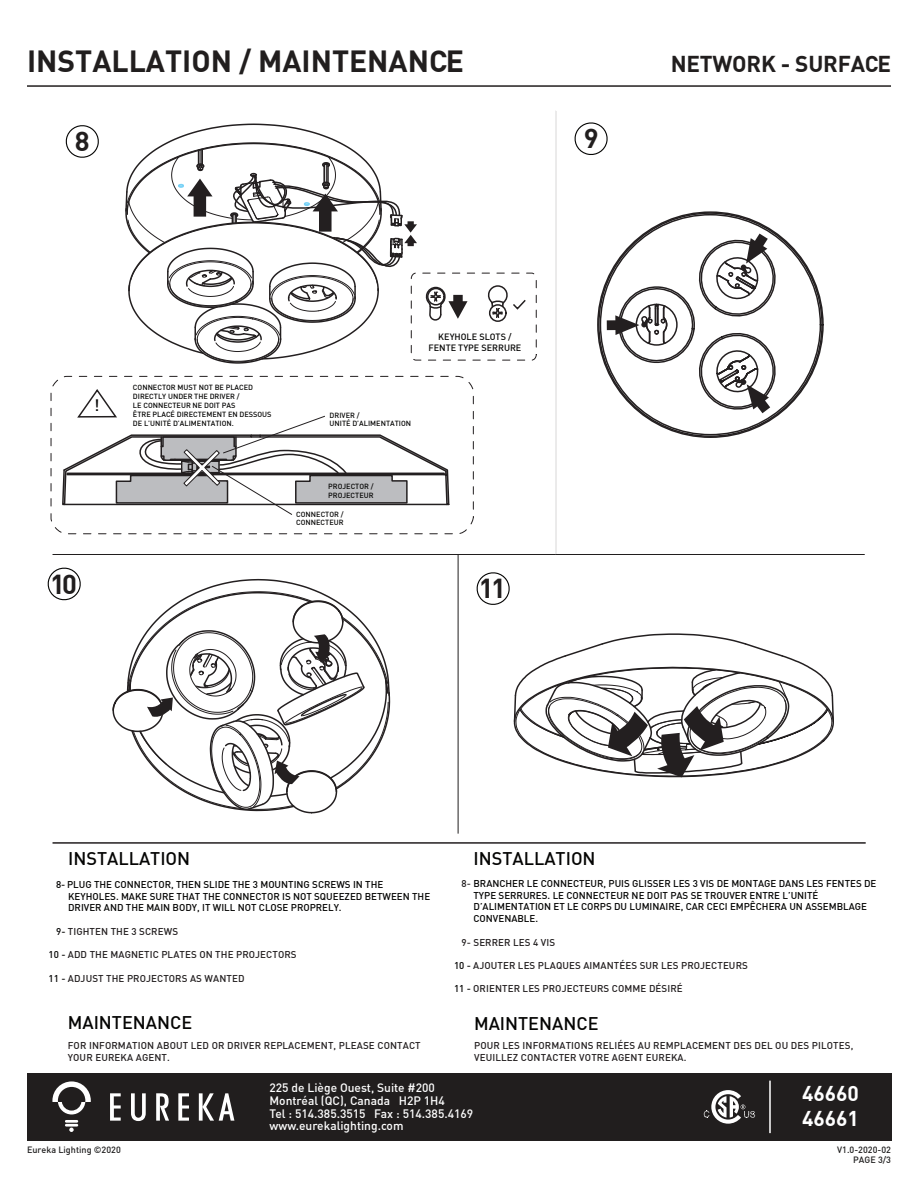
<style>
.page{position:relative;width:918px;height:1188px;background:#fff}
.page>*{position:absolute;margin:0;border:0;box-sizing:border-box;transform-origin:0 0}
.t1{font:700 30px "DIN";color:#211e1e}
.t2{font:700 26.85px "DIN";color:#211e1e}
.t3{font:700 22.5px "DIN";letter-spacing:-.01em;color:#211e1e}
.t4{font:700 21px/25.2px "DIN";color:#fff}
.t5{font:500 18px "DIN";color:#050504}
.t6{font:500 16.2px "DIN";color:#050504}
.t7{font:500 12px/12.8px "DIN";color:#fff}
.t8{font:500 9.75px/11.7px "DIN";letter-spacing:.01em;color:#231f20}
.t9{font:500 9.75px/11.7px "DIN";color:#050504}
.t10{font:500 9px/10.8px "DIN";letter-spacing:.005em;color:#1e1d1d;text-align:right}
.t11{font:500 9px/10.8px "DIN";color:#050504;text-align:center}
.t12{font:500 7.35px/8.9px "DIN";color:#050504}
.s1{color:#050504}
.s2{color:#231f20}
</style>
<div class="page">
<hr style="left:27px;top:85px;width:864px;height:2px;background:#211e1e">
<div style="left:27px;top:1073px;width:864px;height:68px;background:#211e1e"></div>
<svg style="left:110px;top:1093px;width:11px;height:28px"></svg>
<svg style="left:178px;top:1093px;width:11px;height:28px"></svg>
<svg style="left:156px;top:1093px;width:13px;height:28px"></svg>
<svg style="left:131px;top:1093px;width:15px;height:28px"></svg>
<svg style="left:199px;top:1093px;width:35px;height:28px"></svg>
<svg style="left:52px;top:1081px;width:39px;height:33px"></svg>
<svg style="left:65px;top:1120px;width:13px;height:12px"></svg>
<hr style="left:769px;top:1081px;width:2px;height:52px;background:#fff">
<svg style="left:704px;top:1090px;width:51px;height:34px"></svg>
<svg style="left:65px;top:125px;width:34px;height:33px"></svg>
<svg style="left:574px;top:122px;width:34px;height:33px"></svg>
<hr style="left:53px;top:554px;width:812px;height:1px;background:#211e1e">
<hr style="left:458px;top:554px;width:1px;height:280px;background:#211e1e">
<div style="left:489px;top:304px;width:18px;height:18px;border:2px solid #231f20;border-radius:50%"></div>
<svg style="left:487px;top:285px;width:39px;height:33px"></svg>
<div style="left:411px;top:273px;width:126px;height:87px;border:1px dashed #231f20;border-radius:5px"></div>
<hr style="left:53px;top:842px;width:813px;height:2px;background:#231f20">
<svg style="left:47px;top:567px;width:34px;height:34px"></svg>
<svg style="left:476px;top:572px;width:34px;height:33px"></svg>
<div style="left:51px;top:376px;width:423px;height:158px;border:1px dashed #231f20;border-radius:16px"></div>
<svg style="left:62px;top:389px;width:388px;height:126px"></svg>
<svg style="left:125px;top:123px;width:292px;height:241px"></svg>
<svg style="left:513px;top:633px;width:321px;height:145px"></svg>
<svg style="left:607px;top:233px;width:175px;height:181px"></svg>
<svg style="left:112px;top:578px;width:279px;height:236px"></svg>
<hr style="left:555px;top:111px;width:1px;height:443px;background:#211e1e">
<svg style="left:425px;top:286px;width:43px;height:35px"></svg>
<h1 class="t1" style="left:27px;top:41px;width:439px">INSTALLATION / MAINTENANCE</h1>
<h2 class="t2" style="left:75px;top:123px;width:16px">8</h2>
<h2 class="t2" style="left:584px;top:121px;width:16px">9</h2>
<h3 class="t6" style="left:94px;top:395px;width:7px">!</h3>
<p class="t12" style="left:133px;top:383px;width:140px">CONNECTOR MUST NOT BE PLACED<br>DIRECTLY UNDER THE DRIVER /<br>LE CONNECTEUR NE DOIT PAS<br>ÊTRE PLACÉ DIRECTEMENT EN DESSOUS<br>DE L’UNITÉ D’ALIMENTATION.</p>
<p class="t11" style="left:428px;top:331px;width:94px">KEYHOLE SLOTS /<br>FENTE TYPE SERRURE</p>
<p class="t12" style="left:330px;top:410px;width:83px">DRIVER /<br>UNITÉ D’ALIMENTATION</p>
<p class="t12" style="left:328px;top:482px;width:47px">PROJECTOR /<br>PROJECTEUR</p>
<p class="t12" style="left:296px;top:509px;width:49px">CONNECTOR /<br>CONNECTEUR</p>
<h2 class="t2" style="left:50px;top:566px;width:28px">10</h2>
<h2 class="t2" style="left:479px;top:571px;width:28px">11</h2>
<h3 class="t3" style="left:671px;top:49px;width:222px">NETWORK - SURFACE</h3>
<h3 class="t5" style="left:68px;top:847px;width:124px">INSTALLATION</h3>
<p class="t9" style="left:68px;top:878px;width:364px;text-indent:-12px">8- PLUG THE CONNECTOR, THEN SLIDE THE 3 MOUNTING SCREWS IN THE<br>KEYHOLES. MAKE SURE THAT THE CONNECTOR IS NOT SQUEEZED BETWEEN THE<br>DRIVER AND THE MAIN BODY, IT WILL NOT CLOSE PROPRELY.</p>
<p class="t8" style="left:56px;top:925px;width:123px"><span class="s1">9-</span> TIGHTEN THE 3 SCREWS</p>
<p class="t8" style="left:49px;top:948px;width:250px"><span class="s1">10 -</span> ADD THE MAGNETIC PLATES ON THE PROJECTORS</p>
<p class="t8" style="left:49px;top:972px;width:197px"><span class="s1">11 -</span> ADJUST THE PROJECTORS AS WANTED</p>
<h3 class="t5" style="left:68px;top:1011px;width:126px">MAINTENANCE</h3>
<p class="t8" style="left:68px;top:1039px;width:354px">FOR INFORMATION ABOUT LED OR DRIVER REPLACEMENT, PLEASE CONTACT<br>YOUR EUREKA AGENT.</p>
<h3 class="t5" style="left:474px;top:847px;width:124px">INSTALLATION</h3>
<p class="t9" style="left:474px;top:877px;width:404px;text-indent:-12px"><span class="s2">8-</span> BRANCHER LE CONNECTEUR, PUIS GLISSER LES 3 VIS DE MONTAGE DANS LES FENTES DE TYPE SERRURES. LE CONNECTEUR NE DOIT PAS SE TROUVER ENTRE L’UNITÉ D’ALIMENTATION ET LE CORPS DU LUMINAIRE, CAR CECI EMPÊCHERA UN ASSEMBLAGE CONVENABLE.</p>
<p class="t8" style="left:462px;top:936px;width:95px">9- SERRER LES 4 VIS</p>
<p class="t8" style="left:454px;top:959px;width:295px"><span class="s1">10 -</span> AJOUTER LES PLAQUES AIMANTÉES SUR LES PROJECTEURS</p>
<p class="t8" style="left:454px;top:983px;width:230px"><span class="s1">11 -</span> ORIENTER LES PROJECTEURS COMME DÉSIRÉ</p>
<h3 class="t5" style="left:474px;top:1012px;width:126px">MAINTENANCE</h3>
<p class="t8" style="left:474px;top:1040px;width:381px">POUR LES INFORMATIONS RELIÉES AU REMPLACEMENT DES DEL OU DES PILOTES,<br>VEUILLEZ CONTACTER VOTRE AGENT EUREKA.</p>
<p class="t10" style="left:27px;top:1144px;width:95px">Eureka Lighting ©2020</p>
<p class="t7" style="left:270px;top:1081px;width:205px">225 de Liège Ouest, Suite #200<br>Montréal (QC), Canada H2P 1H4<br>Tel : 514.385.3515 Fax : 514.385.4169 www.eurekalighting.com</p>
<h3 class="t4" style="left:802px;top:1080px;width:59px">46660<br>46661</h3>
<p class="t10" style="left:837px;top:1144px;width:55px">V1.0-2020-02<br>PAGE 3/3</p>
</div>
